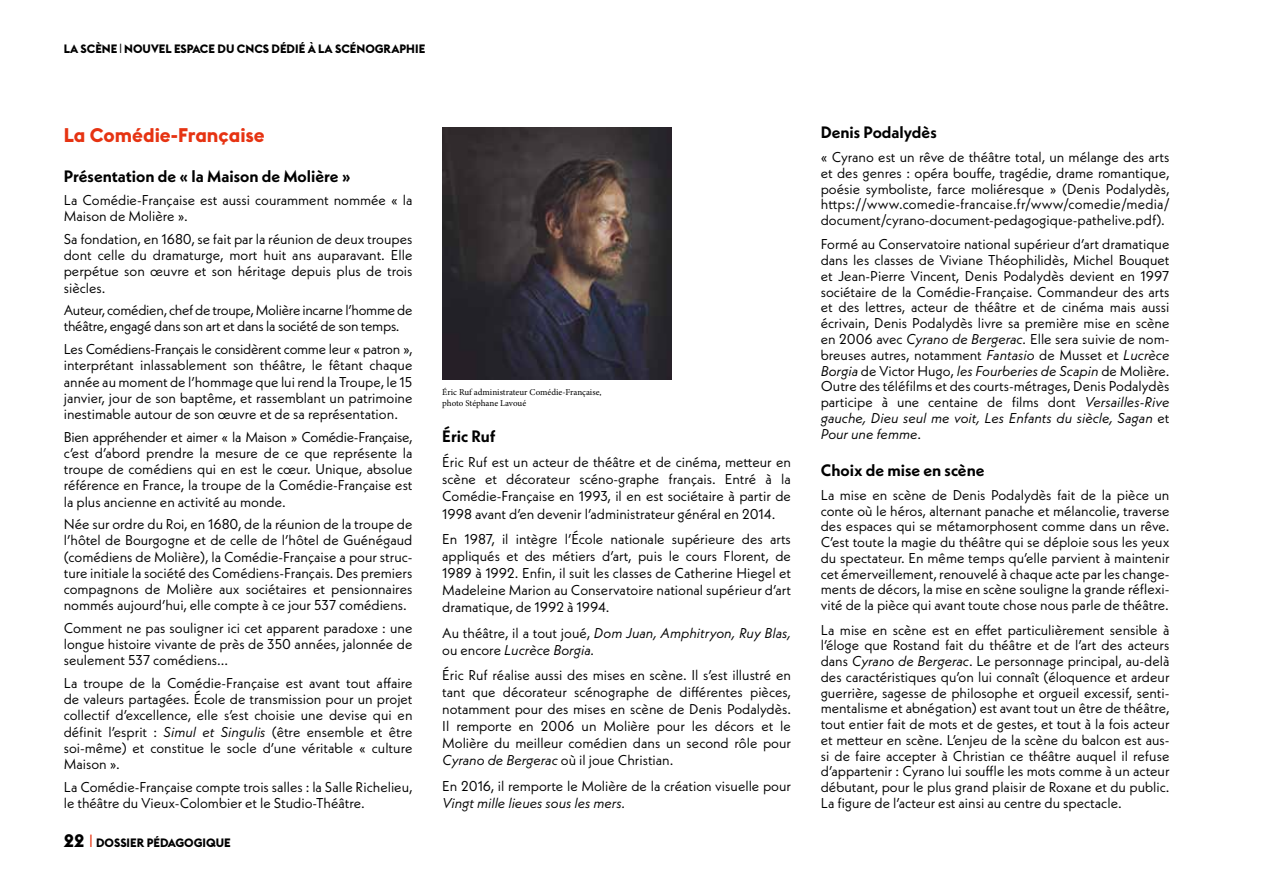
<style>
.page{position:relative;width:1263px;height:893px;background:#fff}
.page>*{position:absolute;margin:0;border:0;box-sizing:border-box;transform-origin:0 0}
.t1{font:700 19.5px "Euclid BP";color:#e63312}
.t2{font:700 16.5px "Neue Kabel";color:#000}
.t3{font:14.25px/15.8px "Neue Kabel";color:#000;text-align:justify}
.t4{font:14.25px/16.2px "Neue Kabel";letter-spacing:-.02em;color:#000}
.t5{font:italic 14.25px/17.1px "Neue Kabel";color:#000}
.t6{font:700 12px "Euclid BP";color:#000}
.t7{font:9px/10.8px "Minion Pro";letter-spacing:-.005em;color:#000}
.s1{font-style:italic}
.s2{font-size:18px}
.s3{font-style:normal}
</style>
<div class="page">
<img style="left:442px;top:128px;width:230px;height:252px">
<p class="t6" style="left:64px;top:41px;width:363px">LA SCÈNE NOUVEL ESPACE DU CNCS DÉDIÉ À LA SCÉNOGRAPHIE</p>
<h1 class="t1" style="left:64px;top:123px;width:202px">La Comédie-Française</h1>
<p class="t2" style="left:64px;top:166px;width:288px">Présentation de « la Maison de Molière »</p>
<p class="t3" style="left:64px;top:192px;width:350px;line-height:16.2px">La Comédie-Française est aussi couramment nommée « la<br>Maison de Molière ».</p>
<p class="t3" style="left:64px;top:231px;width:350px;line-height:16.2px">Sa fondation, en 1680, se fait par la réunion de deux troupes dont celle du dramaturge, mort huit ans auparavant. Elle perpétue son œuvre et son héritage depuis plus de trois siècles.</p>
<p class="t4" style="left:64px;top:302px;width:350px">Auteur, comédien, chef de troupe, Molière incarne l’homme de théâtre, engagé dans son art et dans la société de son temps.</p>
<p class="t3" style="left:64px;top:341px;width:350px;line-height:16.2px">Les Comédiens-Français le considèrent comme leur « patron », interprétant inlassablement son théâtre, le fêtant chaque année au moment de l’hommage que lui rend la Troupe, le 15 janvier, jour de son baptême, et rassemblant un patrimoine inestimable autour de son œuvre et de sa représentation.</p>
<p class="t3" style="left:64px;top:428px;width:350px;line-height:16.2px">Bien appréhender et aimer « la Maison » Comédie-Française, c’est d’abord prendre la mesure de ce que représente la troupe de comédiens qui en est le cœur. Unique, absolue référence en France, la troupe de la Comédie-Française est la plus ancienne en activité au monde.</p>
<p class="t3" style="left:64px;top:516px;width:350px;line-height:16.2px">Née sur ordre du Roi, en 1680, de la réunion de la troupe de l’hôtel de Bourgogne et de celle de l’hôtel de Guénégaud (comédiens de Molière), la Comédie-Française a pour struc&shy;ture initiale la société des Comédiens-Français. Des premiers compagnons de Molière aux sociétaires et pensionnaires nommés aujourd’hui, elle compte à ce jour 537 comédiens.</p>
<p class="t3" style="left:64px;top:620px;width:350px;line-height:16.2px">Comment ne pas souligner ici cet apparent paradoxe : une longue histoire vivante de près de 350 années, jalonnée de seulement 537 comédiens...</p>
<p class="t3" style="left:64px;top:675px;width:350px;line-height:16.2px">La troupe de la Comédie-Française est avant tout affaire de valeurs partagées. École de transmission pour un projet collectif d’excellence, elle s’est choisie une devise qui en définit l’esprit : <span class="s1">Simul et Singulis</span> (être ensemble et être soi-même) et constitue le socle d’une véritable « culture Maison ».</p>
<p class="t3" style="left:64px;top:778px;width:350px;line-height:16.2px">La Comédie-Française compte trois salles : la Salle Richelieu, le théâtre du Vieux-Colombier et le Studio-Théâtre.</p>
<p class="t6" style="left:64px;top:835px;width:168px"><span class="s2">22</span> DOSSIER PÉDAGOGIQUE</p>
<p class="t7" style="left:442px;top:387px;width:161px">Éric Ruf administrateur Comédie-Française, photo Stéphane Lavoué</p>
<p class="t2" style="left:442px;top:426px;width:55px">Éric Ruf</p>
<p class="t3" style="left:442px;top:454px;width:350px;line-height:17.1px">Éric Ruf est un acteur de théâtre et de cinéma, metteur en scène et décorateur scéno-graphe français. Entré à la Comédie-Française en 1993, il en est sociétaire à partir de 1998 avant d’en devenir l’administrateur général en 2014.</p>
<p class="t3" style="left:442px;top:530px;width:350px;line-height:17.1px">En 1987, il intègre l’École nationale supérieure des arts appliqués et des métiers d’art, puis le cours Florent, de 1989 à 1992. Enfin, il suit les classes de Catherine Hiegel et Madeleine Marion au Conservatoire national supérieur d’art dramatique, de 1992 à 1994.</p>
<p class="t5" style="left:442px;top:624px;width:350px"><span class="s3">Au théâtre, il a tout joué,</span> Dom Juan, Amphitryon, Ruy Blas, <span class="s3">ou encore</span> Lucrèce Borgia.</p>
<p class="t3" style="left:442px;top:666px;width:350px;line-height:17.1px">Éric Ruf réalise aussi des mises en scène. Il s’est illustré en tant que décorateur scénographe de différentes pièces, notamment pour des mises en scène de Denis Podalydès.<br>Il remporte en 2006 un Molière pour les décors et le Molière du meilleur comédien dans un second rôle pour <span class="s1">Cyrano de Bergerac</span> où il joue Christian.</p>
<p class="t3" style="left:442px;top:778px;width:350px">En 2016, il remporte le Molière de la création visuelle pour</p>
<p class="t5" style="left:442px;top:794px;width:185px">Vingt mille lieues sous les mers.</p>
<p class="t2" style="left:821px;top:122px;width:118px">Denis Podalydès</p>
<p class="t3" style="left:821px;top:149px;width:350px">« Cyrano est un rêve de théâtre total, un mélange des arts et des genres : opéra bouffe, tragédie, drame romantique, poésie symboliste, farce moliéresque » (Denis Podalydès, https://www.comedie-francaise.fr/www/comedie/media/ document/cyrano-document-pedagogique-pathelive.pdf).</p>
<p class="t3" style="left:821px;top:236px;width:350px">Formé au Conservatoire national supérieur d’art dramatique dans les classes de Viviane Théophilidès, Michel Bouquet et Jean-Pierre Vincent, Denis Podalydès devient en 1997 sociétaire de la Comédie-Française. Commandeur des arts et des lettres, acteur de théâtre et de cinéma mais aussi écrivain, Denis Podalydès livre sa première mise en scène en 2006 avec <span class="s1">Cyrano de Bergerac.</span> Elle sera suivie de nom&shy;breuses autres, notamment <span class="s1">Fantasio</span> de Musset et <span class="s1">Lucrèce Borgia</span> de Victor Hugo, <span class="s1">les Fourberies de Scapin</span> de Molière.<br>Outre des téléfilms et des courts-métrages, Denis Podalydès participe à une centaine de films dont <span class="s1">Versailles-Rive gauche, Dieu seul me voit, Les Enfants du siècle, Sagan</span> et <span class="s1">Pour une femme</span>.</p>
<p class="t2" style="left:821px;top:459px;width:165px">Choix de mise en scène</p>
<p class="t3" style="left:821px;top:487px;width:350px">La mise en scène de Denis Podalydès fait de la pièce un conte où le héros, alternant panache et mélancolie, traverse des espaces qui se métamorphosent comme dans un rêve.<br>C’est toute la magie du théâtre qui se déploie sous les yeux du spectateur. En même temps qu’elle parvient à maintenir cet émerveillement, renouvelé à chaque acte par les change&shy;ments de décors, la mise en scène souligne la grande réflexi&shy;vité de la pièce qui avant toute chose nous parle de théâtre.</p>
<p class="t3" style="left:821px;top:621px;width:350px">La mise en scène est en effet particulièrement sensible à l’éloge que Rostand fait du théâtre et de l’art des acteurs dans <span class="s1">Cyrano de Bergerac</span>. Le personnage principal, au-delà des caractéristiques qu’on lui connaît (éloquence et ardeur guerrière, sagesse de philosophe et orgueil excessif, senti&shy;mentalisme et abnégation) est avant tout un être de théâtre, tout entier fait de mots et de gestes, et tout à la fois acteur et metteur en scène. L’enjeu de la scène du balcon est aus&shy;si de faire accepter à Christian ce théâtre auquel il refuse d’appartenir : Cyrano lui souffle les mots comme à un acteur débutant, pour le plus grand plaisir de Roxane et du public.<br>La figure de l’acteur est ainsi au centre du spectacle.</p>
</div>
